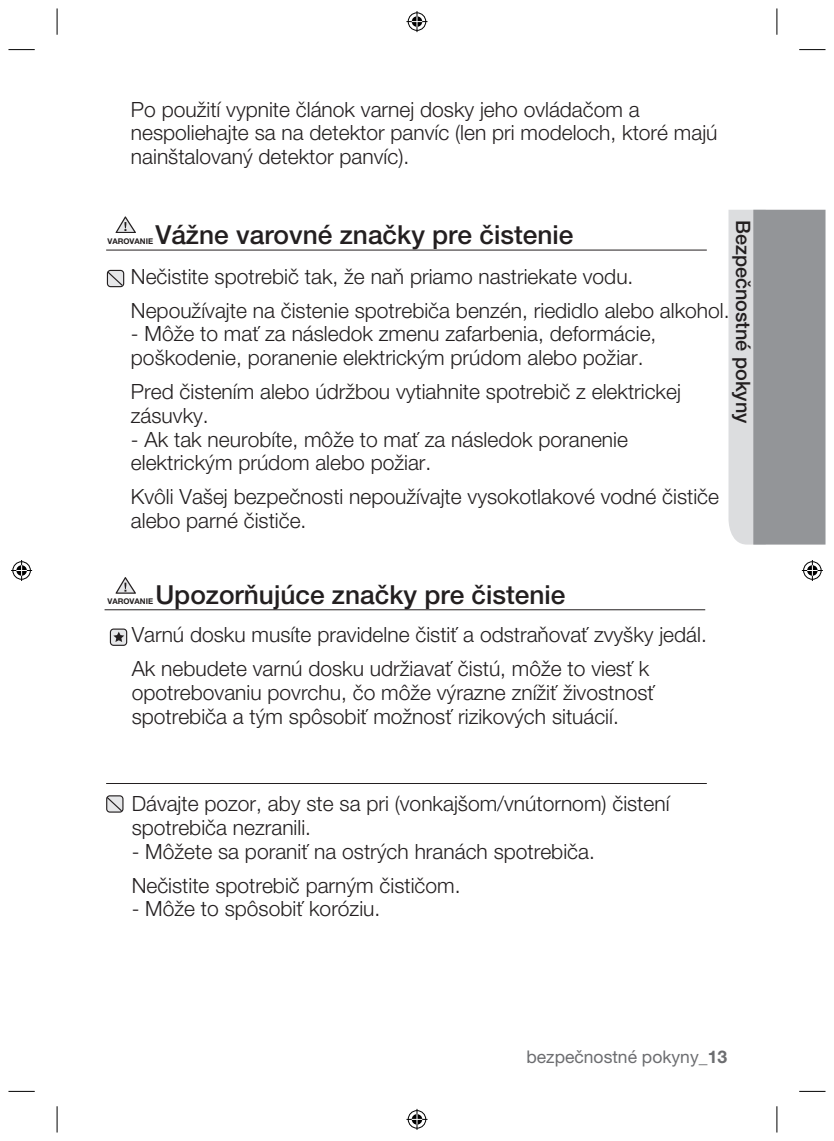
<style>
.page{position:relative;width:834px;height:1141px;background:#fff}
.page>*{position:absolute;margin:0;border:0;box-sizing:border-box;transform-origin:0 0}
.t1{font:500 26.25px "Helvetica Neue LT Pro";color:#231f20}
.t2{font:300 21px/23.8px "Helvetica Neue LT Pro";color:#231f20}
.t3{font:500 19.78px "Helvetica Neue LT Pro";color:#231f20}
.t4{font:17.5px "Helvetica Neue LT Pro";color:#6c6d70}
.t5{font:700 7.88px "Helvetica Neue LT Pro";color:#231f20}
.s1{font-weight:700}
</style>
<div class="page">
<svg style="left:776px;top:1106px;width:1px;height:26px"></svg>
<svg style="left:776px;top:8px;width:1px;height:27px"></svg>
<svg style="left:57px;top:1106px;width:1px;height:26px"></svg>
<svg style="left:57px;top:8px;width:1px;height:27px"></svg>
<svg style="left:799px;top:1091px;width:26px;height:1px"></svg>
<svg style="left:8px;top:1091px;width:27px;height:1px"></svg>
<svg style="left:799px;top:49px;width:26px;height:1px"></svg>
<svg style="left:8px;top:49px;width:27px;height:1px"></svg>
<svg style="left:406px;top:11px;width:21px;height:21px"></svg>
<svg style="left:406px;top:1109px;width:21px;height:21px"></svg>
<svg style="left:11px;top:560px;width:21px;height:21px"></svg>
<svg style="left:801px;top:560px;width:21px;height:21px"></svg>
<svg style="left:728px;top:210px;width:97px;height:335px;background:#a6a8aa"></svg>
<svg style="left:106px;top:795px;width:17px;height:18px"></svg>
<svg style="left:110px;top:629px;width:17px;height:17px"></svg>
<hr style="left:106px;top:250px;width:600px;height:1px;background:#231f20">
<hr style="left:104px;top:609px;width:601px;height:1px;background:#231f20">
<hr style="left:106px;top:783px;width:600px;height:1px;background:#231f20">
<svg style="left:107px;top:270px;width:17px;height:17px"></svg>
<svg style="left:115px;top:216px;width:21px;height:17px"></svg>
<svg style="left:115px;top:577px;width:21px;height:16px"></svg>
<p class="t2" style="left:131px;top:97px;width:588px">Po použití vypnite článok varnej dosky jeho ovládačom a nespoliehajte sa na detektor panvíc (len pri modeloch, ktoré majú nainštalovaný detektor panvíc).</p>
<p class="t3" style="left:754px;top:220px;width:205px;rotate:90deg">Bezpečnostné pokyny</p>
<p class="t1" style="left:155px;top:219px;width:419px">Vážne varovné značky pre čistenie</p>
<p class="t5" style="left:107px;top:236px;width:47px">VAROVANIE</p>
<p class="t2" style="left:131px;top:259px;width:600px;line-height:33.8px">Nečistite spotrebič tak, že naň priamo nastriekate vodu.<br>Nepoužívajte na čistenie spotrebiča benzén, riedidlo alebo alkohol.</p>
<p class="t2" style="left:131px;top:322px;width:527px">- Môže to mať za následok zmenu zafarbenia, deformácie, poškodenie, poranenie elektrickým prúdom alebo požiar.</p>
<p class="t2" style="left:131px;top:379px;width:551px">Pred čistením alebo údržbou vytiahnite spotrebič z elektrickej zásuvky.</p>
<p class="t2" style="left:131px;top:427px;width:498px">- Ak tak neurobíte, môže to mať za následok poranenie elektrickým prúdom alebo požiar.</p>
<p class="t2" style="left:131px;top:484px;width:589px">Kvôli Vašej bezpečnosti nepoužívajte vysokotlakové vodné čističe alebo parné čističe.</p>
<p class="t1" style="left:155px;top:579px;width:411px">Upozorňujúce značky pre čistenie</p>
<p class="t2" style="left:132px;top:618px;width:576px;line-height:33.8px">Varnú dosku musíte pravidelne čistiť a odstraňovať zvyšky jedál.<br>Ak nebudete varnú dosku udržiavať čistú, môže to viesť k</p>
<p class="t2" style="left:132px;top:680px;width:524px">opotrebovaniu povrchu, čo môže výrazne znížiť živostnosť spotrebiča a tým spôsobiť možnosť rizikových situácií.</p>
<p class="t5" style="left:107px;top:597px;width:47px">VAROVANIE</p>
<p class="t2" style="left:132px;top:791px;width:539px">Dávajte pozor, aby ste sa pri (vonkajšom/vnútornom) čistení spotrebiča nezranili.</p>
<p class="t2" style="left:132px;top:834px;width:464px;line-height:33.8px">- Môžete sa poraniť na ostrých hranách spotrebiča.<br>Nečistite spotrebič parným čističom.</p>
<p class="t2" style="left:132px;top:897px;width:250px">- Môže to spôsobiť koróziu.</p>
<p class="t4" style="left:526px;top:1046px;width:202px">bezpečnostné pokyny_<span class="s1">13</span></p>
</div>
